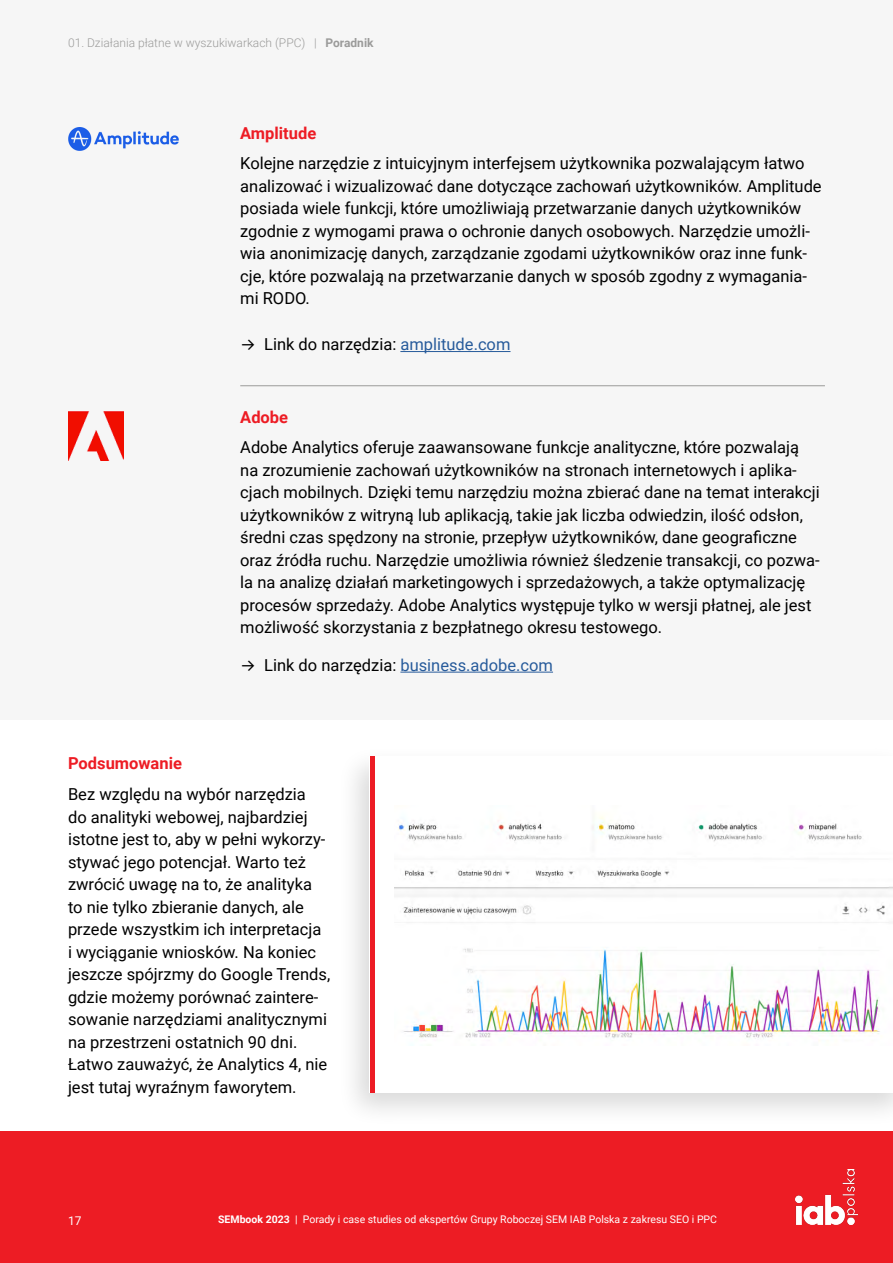
<style>
.page{position:relative;width:893px;height:1263px;background:#fff}
.page>*{position:absolute;margin:0;border:0;box-sizing:border-box;transform-origin:0 0}
.t1{font:16.5px/22.5px "Roboto";color:#000}
.t2{font:16.5px "Roboto";color:#275b9b}
.t3{font:700 16.5px "Roboto";color:#ed1c24}
.t4{font:300 12px "Roboto";color:#9b9b9a}
.t5{font:12px "Roboto";color:#fff}
.t6{font:10.5px "Roboto";color:#fff}
.s1{font-weight:700}
.s2{font-family:"Inter"}
.s3{color:#275b9b}
.s4{font-family:"Inter";color:#000}
.s5{color:#000}
</style>
<div class="page">
<div style="left:0;top:0;width:893px;height:719px;background:#f6f6f6"></div>
<hr style="left:240px;top:385px;width:585px;height:1px;background:#9b9b9a">
<hr style="left:400px;top:672px;width:153px;height:1px;background:#275b9b">
<img style="left:68px;top:412px;width:55px;height:49px">
<hr style="left:400px;top:351px;width:110px;height:1px;background:#275b9b">
<img style="left:68px;top:128px;width:111px;height:23px">
<div style="left:337px;top:745px;width:556px;height:382px;background:#000;opacity:.15"></div>
<div style="left:370px;top:757px;width:523px;height:336px;background:#fff"></div>
<img style="left:394px;top:816px;width:499px;height:225px">
<hr style="left:370px;top:757px;width:4px;height:336px;background:#ed1c24">
<div style="left:0;top:1131px;width:893px;height:132px;background:#ed1c24"></div>
<img style="left:795px;top:1170px;width:62px;height:54px">
<p class="t4" style="left:68px;top:34px;width:307px">01. Działania płatne w wyszukiwarkach (PPC) | <span class="s1">Poradnik</span></p>
<p class="t3" style="left:240px;top:122px;width:78px">Amplitude</p>
<p class="t1" style="left:240px;top:152px;width:583px">Kolejne narzędzie z intuicyjnym interfejsem użytkownika pozwalającym łatwo analizować i wizualizować dane dotyczące zachowań użytkowników. Amplitude posiada wiele funkcji, które umożliwiają przetwarzanie danych użytkowników zgodnie z wymogami prawa o ochronie danych osobowych. Narzędzie umożli&shy;wia anonimizację danych, zarządzanie zgodami użytkowników oraz inne funk&shy;cje, które pozwalają na przetwarzanie danych w sposób zgodny z wymagania&shy;mi RODO.</p>
<p class="t1" style="left:240px;top:333px;width:272px"><span class="s2">-&gt;</span> Link do narzędzia: <span class="s3">amplitude.com</span></p>
<p class="t3" style="left:240px;top:406px;width:49px">Adobe</p>
<p class="t1" style="left:240px;top:436px;width:581px">Adobe Analytics oferuje zaawansowane funkcje analityczne, które pozwalają na zrozumienie zachowań użytkowników na stronach internetowych i aplika&shy;cjach mobilnych. Dzięki temu narzędziu można zbierać dane na temat interakcji użytkowników z witryną lub aplikacją, takie jak liczba odwiedzin, ilość odsłon, średni czas spędzony na stronie, przepływ użytkowników, dane geograficzne oraz źródła ruchu. Narzędzie umożliwia również śledzenie transakcji, co pozwa&shy;la na analizę działań marketingowych i sprzedażowych, a także optymalizację procesów sprzedaży. Adobe Analytics występuje tylko w wersji płatnej, ale jest możliwość skorzystania z bezpłatnego okresu testowego.</p>
<p class="t2" style="left:240px;top:653px;width:314px"><span class="s4">-&gt;</span> <span class="s5">Link do narzędzia:</span> business.adobe.com</p>
<p class="t3" style="left:68px;top:752px;width:115px">Podsumowanie</p>
<p class="t1" style="left:68px;top:783px;width:264px">Bez względu na wybór narzędzia<br>do analityki webowej, najbardziej istotne jest to, aby w pełni wykorzy&shy;stywać jego potencjał. Warto też zwrócić uwagę na to, że analityka to nie tylko zbieranie danych, ale przede wszystkim ich interpretacja<br>i wyciąganie wniosków. Na koniec jeszcze spójrzmy do Google Trends, gdzie możemy porównać zaintere&shy;sowanie narzędziami analitycznymi na przestrzeni ostatnich 90 dni.<br>Łatwo zauważyć, że Analytics 4, nie jest tutaj wyraźnym faworytem.</p>
<p class="t5" style="left:68px;top:1212px;width:15px">17</p>
<p class="t6" style="left:218px;top:1212px;width:500px"><span class="s1">SEMbook 2023</span> | Porady i case studies od ekspertów Grupy Roboczej SEM IAB Polska z zakresu SEO i PPC</p>
</div>
